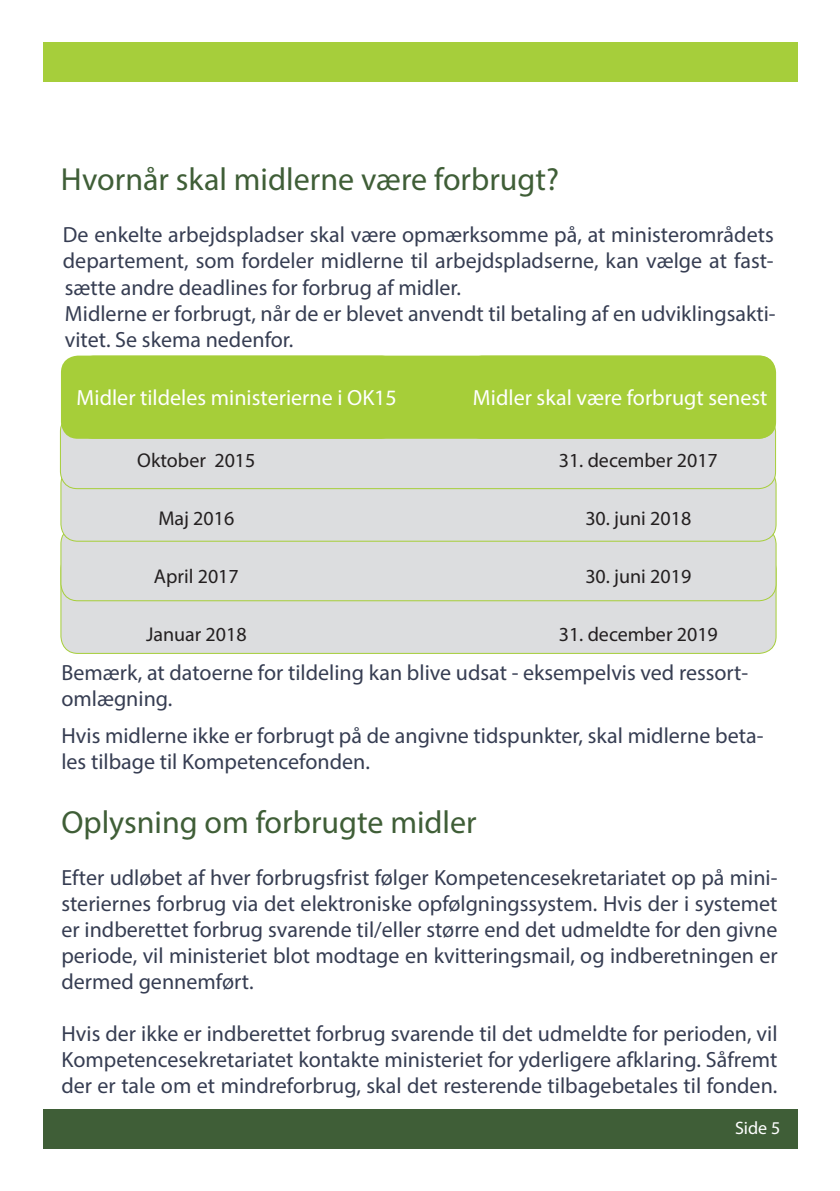
<style>
.page{position:relative;width:840px;height:1191px;background:#fff}
.page>*{position:absolute;margin:0;border:0;box-sizing:border-box;transform-origin:0 0}
.Brødtekst{font:32px "Myriad Pro";color:#3f5e37}
.Brødtekst-2{font:22px/26px "Myriad Pro";color:#363d52;text-align:justify}
.Brødtekst-3{font:22px "Myriad Pro";color:#fff}
.Brødtekst-4{font:20px "Myriad Pro";color:#231f20}
.t1{font:18px "Myriad Pro";color:#fff}
</style>
<div class="page">
<div style="left:43px;top:1108px;width:754px;height:40px;background:#3f5e37"></div>
<div style="left:43px;top:43px;width:754px;height:39px;background:#a6ce3b"></div>
<div style="left:61px;top:552px;width:714px;height:101px;background:#dcdddf;border-radius:17px"></div>
<div style="left:60px;top:552px;width:716px;height:102px;border:1px solid #a6ce39;border-radius:17px"></div>
<div style="left:61px;top:527px;width:714px;height:74px;background:#dcdddf;border-radius:17px"></div>
<div style="left:60px;top:526px;width:716px;height:75px;border:1px solid #a6ce39;border-radius:17px"></div>
<div style="left:61px;top:467px;width:714px;height:74px;background:#dcdddf;border-radius:17px"></div>
<div style="left:60px;top:467px;width:716px;height:75px;border:1px solid #a6ce39;border-radius:17px"></div>
<div style="left:60px;top:415px;width:715px;height:73px;background:#dcdddf;border-radius:17px"></div>
<div style="left:60px;top:414px;width:715px;height:75px;border:1px solid #a6ce39;border-radius:17px"></div>
<div style="left:61px;top:355px;width:714px;height:84px;background:#a6ce39;border-radius:17px"></div>
<p class="Brødtekst" style="left:61px;top:160px;width:499px">Hvornår skal midlerne være forbrugt?</p>
<p class="Brødtekst-2" style="left:63px;top:222px;width:712px">De enkelte arbejdspladser skal være opmærksomme på, at ministerområdets departement, som fordeler midlerne til arbejdspladserne, kan vælge at fast&shy;sætte andre deadlines for forbrug af midler.</p>
<p class="Brødtekst-2" style="left:65px;top:300px;width:712px">Midlerne er forbrugt, når de er blevet anvendt til betaling af en udviklingsakti&shy;vitet. Se skema nedenfor.</p>
<p class="Brødtekst-3" style="left:76px;top:384px;width:321px">Midler tildeles ministerierne i OK15</p>
<p class="Brødtekst-3" style="left:472px;top:384px;width:296px">Midler skal være forbrugt senest</p>
<p class="Brødtekst-4" style="left:137px;top:448px;width:120px">Oktober 2015</p>
<p class="Brødtekst-4" style="left:158px;top:506px;width:77px">Maj 2016</p>
<p class="Brødtekst-4" style="left:154px;top:564px;width:86px">April 2017</p>
<p class="Brødtekst-4" style="left:146px;top:622px;width:102px">Januar 2018</p>
<p class="Brødtekst-4" style="left:558px;top:448px;width:160px">31. december 2017</p>
<p class="Brødtekst-4" style="left:585px;top:506px;width:107px">30. juni 2018</p>
<p class="Brødtekst-4" style="left:585px;top:564px;width:107px">30. juni 2019</p>
<p class="Brødtekst-4" style="left:558px;top:622px;width:160px">31. december 2019</p>
<p class="Brødtekst-2" style="left:61px;top:659px;width:688px">Bemærk, at datoerne for tildeling kan blive udsat - eksempelvis ved ressort&shy;omlægning.</p>
<p class="Brødtekst-2" style="left:61px;top:722px;width:703px">Hvis midlerne ikke er forbrugt på de angivne tidspunkter, skal midlerne beta&shy;les tilbage til Kompetencefonden.</p>
<p class="Brødtekst" style="left:61px;top:802px;width:416px">Oplysning om forbrugte midler</p>
<p class="Brødtekst-2" style="left:61px;top:864px;width:717px">Efter udløbet af hver forbrugsfrist følger Kompetencesekretariatet op på mini&shy;steriernes forbrug via det elektroniske opfølgningssystem. Hvis der i systemet er indberettet forbrug svarende til/eller større end det udmeldte for den givne periode, vil ministeriet blot modtage en kvitteringsmail, og indberetningen er dermed gennemført.</p>
<p class="Brødtekst-2" style="left:61px;top:1020px;width:717px">Hvis der ikke er indberettet forbrug svarende til det udmeldte for perioden, vil Kompetencesekretariatet kontakte ministeriet for yderligere afklaring. Såfremt der er tale om et mindreforbrug, skal det resterende tilbagebetales til fonden.</p>
<p class="t1" style="left:734px;top:1117px;width:47px">Side 5</p>
</div>
